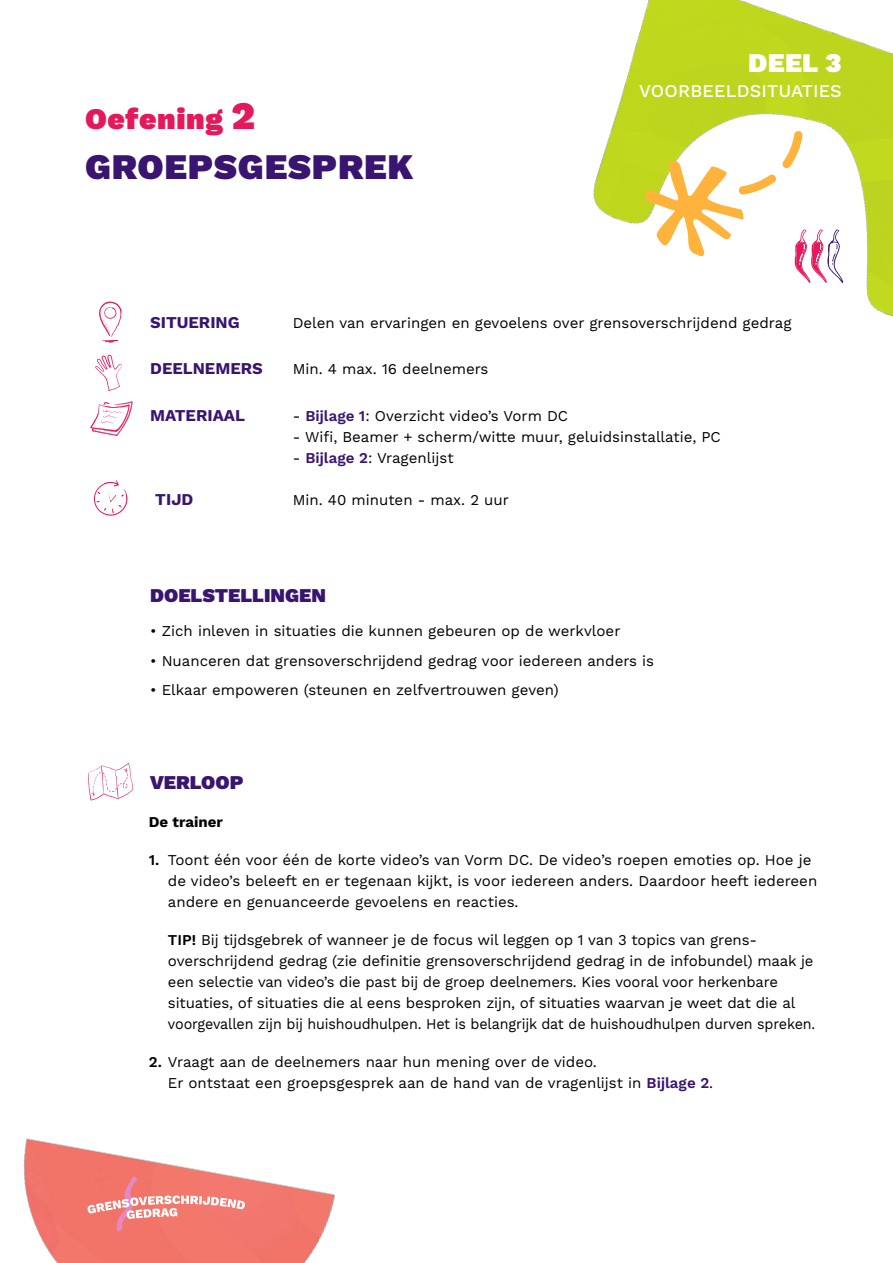
<style>
.page{position:relative;width:893px;height:1263px;background:#fff}
.page>*{position:absolute;margin:0;border:0;box-sizing:border-box;transform-origin:0 0}
.t1{font:900 36px "Work Sans";letter-spacing:.02em;color:#391470}
.t2{font:900 30px "Work Sans";letter-spacing:.02em;color:#e6185c}
.t3{font:900 27px "Work Sans";color:#fff}
.t4{font:900 19.5px "Work Sans";color:#391470}
.t5{font:500 18px "Work Sans";letter-spacing:.01em;color:#fff}
.t6{font:700 16.5px "Work Sans";color:#391470}
.t7{font:15px/21px "Work Sans";color:#000}
.t8{font:700 15px "Work Sans";color:#000}
.s1{font-size:39px}
.s2{font-weight:600;color:#391470}
.s3{font-weight:600}
</style>
<div class="page">
<svg style="left:99px;top:301px;width:23px;height:42px"></svg>
<svg style="left:94px;top:480px;width:33px;height:36px"></svg>
<svg style="left:90px;top:401px;width:43px;height:35px"></svg>
<svg style="left:95px;top:355px;width:27px;height:36px"></svg>
<img style="left:593px;top:0;width:300px;height:317px">
<svg style="left:642px;top:129px;width:201px;height:154px"></svg>
<svg style="left:88px;top:763px;width:45px;height:37px"></svg>
<img style="left:23px;top:1138px;width:313px;height:125px">
<svg style="left:87px;top:1176px;width:158px;height:57px;background:#f3867f"></svg>
<h2 class="t2" style="left:85px;top:101px;width:172px">Oefening <span class="s1">2</span></h2>
<h1 class="t1" style="left:85px;top:146px;width:330px">GROEPSGESPREK</h1>
<h3 class="t3" style="left:748px;top:47px;width:95px">DEEL 3</h3>
<p class="t5" style="left:639px;top:81px;width:204px">VOORBEELDSITUATIES</p>
<p class="t6" style="left:150px;top:313px;width:91px">SITUERING</p>
<p class="t7" style="left:293px;top:313px;width:500px">Delen van ervaringen en gevoelens over grensoverschrijdend gedrag</p>
<p class="t6" style="left:150px;top:359px;width:114px">DEELNEMERS</p>
<p class="t7" style="left:293px;top:359px;width:197px">Min. 4 max. 16 deelnemers</p>
<p class="t6" style="left:150px;top:406px;width:96px">MATERIAAL</p>
<p class="t7" style="left:293px;top:406px;width:277px">- <span class="s2">Bijlage 1</span>: Overzicht video’s Vorm DC</p>
<p class="t7" style="left:293px;top:427px;width:430px">- Wifi, Beamer + scherm/witte muur, geluidsinstallatie, PC</p>
<p class="t7" style="left:293px;top:448px;width:162px">- <span class="s2">Bijlage 2</span>: Vragenlijst</p>
<p class="t6" style="left:155px;top:490px;width:40px">TIJD</p>
<p class="t7" style="left:293px;top:490px;width:218px">Min. 40 minuten - max. 2 uur</p>
<h3 class="t4" style="left:150px;top:584px;width:177px">DOELSTELLINGEN</h3>
<p class="t7" style="left:150px;top:621px;width:472px">• Zich inleven in situaties die kunnen gebeuren op de werkvloer</p>
<p class="t7" style="left:150px;top:651px;width:505px">• Nuanceren dat grensoverschrijdend gedrag voor iedereen anders is</p>
<p class="t7" style="left:150px;top:680px;width:410px">• Elkaar empoweren (steunen en zelfvertrouwen geven)</p>
<h3 class="t4" style="left:150px;top:771px;width:95px">VERLOOP</h3>
<p class="t8" style="left:149px;top:813px;width:76px">De trainer</p>
<p class="t7" style="left:168px;top:850px;width:651px;text-indent:-19px"><span class="s3">1.</span> Toont één voor één de korte video’s van Vorm DC. De video’s roepen emoties op. Hoe je de video’s beleeft en er tegenaan kijkt, is voor iedereen anders. Daardoor heeft iedereen andere en genuanceerde gevoelens en reacties.</p>
<p class="t7" style="left:168px;top:930px;width:649px"><span class="s3">TIP!</span> Bij tijdsgebrek of wanneer je de focus wil leggen op 1 van 3 topics van grens&shy;overschrijdend gedrag (zie definitie grensoverschrijdend gedrag in de infobundel) maak je een selectie van video’s die past bij de groep deelnemers. Kies vooral voor herkenbare situaties, of situaties die al eens besproken zijn, of situaties waarvan je weet dat die al voorgevallen zijn bij huishoudhulpen. Het is belangrijk dat de huishoudhulpen durven spreken.</p>
<p class="t7" style="left:168px;top:1052px;width:547px;text-indent:-19px"><span class="s3">2.</span> Vraagt aan de deelnemers naar hun mening over de video.<br>Er ontstaat een groepsgesprek aan de hand van de vragenlijst in <span class="s2">Bijlage 2</span>.</p>
</div>
